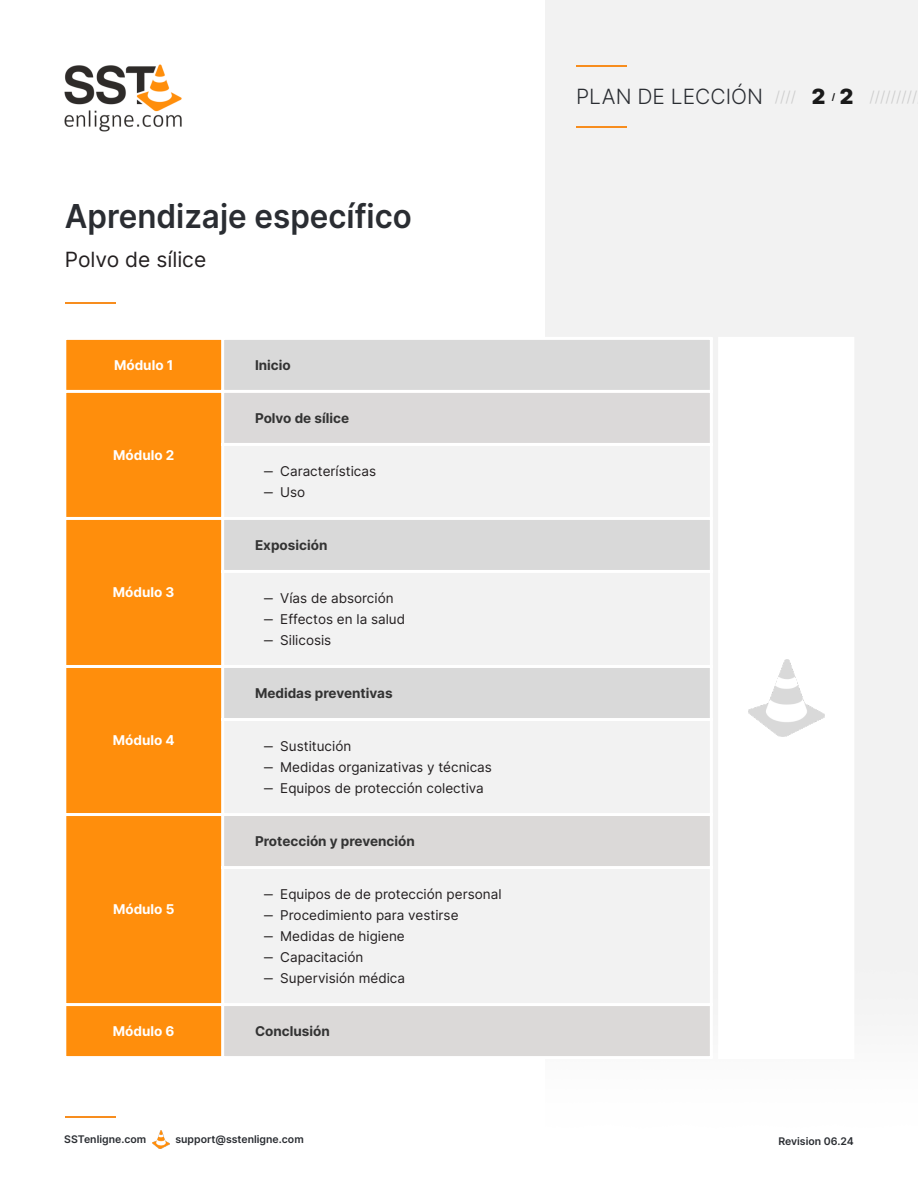
<style>
.page{position:relative;width:918px;height:1188px;background:#fff}
.page>*{position:absolute;margin:0;border:0;box-sizing:border-box;transform-origin:0 0}
.t1{font:600 33px "Inter";color:#2a2d32;scale:.95 1}
.t2{font:300 21px "Inter";color:#2a2d32}
.t3{font:21px "Inter";color:#231f20}
.t4{font:300 15px "Inter";color:#ccc}
.t5{font:13.5px/21px "Inter";color:#231f20}
.t6{font:700 13.5px "Inter";color:#333}
.t7{font:700 13.5px "Inter";color:#fff}
.t8{font:600 10.5px "Inter";color:#2a2d32}
.t9{font:700 9px "Inter";color:#1a1a1a}
.s1{font-size:15px;color:#ccc}
.s2{font-weight:900;color:#1a1a1a}
.s3{font-weight:900;font-size:21px;color:#1a1a1a}
</style>
<div class="page">
<div style="left:545px;top:0;width:373px;height:1016px;background:#f2f2f2"></div>
<hr style="left:576px;top:65px;width:50px;height:1px;background:#f78d1e">
<hr style="left:576px;top:126px;width:50px;height:1px;background:#f78d1e">
<img style="left:64px;top:64px;width:118px;height:68px">
<hr style="left:65px;top:1116px;width:50px;height:1px;background:#f78d1e">
<img style="left:152px;top:1131px;width:18px;height:17px">
<div style="left:718px;top:337px;width:136px;height:722px;background:#fff"></div>
<hr style="left:65px;top:302px;width:50px;height:2px;background:#f78d1e">
<div style="left:65px;top:338px;width:158px;height:720px;background:#ff8e0c"></div>
<div style="left:224px;top:340px;width:486px;height:50px;background:#d9d9d9"></div>
<div style="left:223px;top:391px;width:488px;height:53px;background:#dbd9d9"></div>
<svg style="left:224px;top:446px;width:486px;height:367px;fill:#f2f2f2"></svg>
<svg style="left:224px;top:816px;width:486px;height:240px;fill:#f2f2f2"></svg>
<hr style="left:63px;top:338px;width:3px;height:720px;background:#fff">
<hr style="left:221px;top:338px;width:3px;height:720px;background:#fff">
<hr style="left:710px;top:338px;width:3px;height:720px;background:#fff">
<hr style="left:65px;top:337px;width:646px;height:3px;background:#fff">
<hr style="left:65px;top:390px;width:646px;height:3px;background:#fff">
<hr style="left:223px;top:443px;width:488px;height:3px;background:#fff">
<hr style="left:65px;top:517px;width:646px;height:3px;background:#fff">
<hr style="left:223px;top:570px;width:488px;height:3px;background:#fff">
<hr style="left:65px;top:665px;width:646px;height:3px;background:#fff">
<hr style="left:223px;top:718px;width:488px;height:3px;background:#fff">
<hr style="left:65px;top:813px;width:646px;height:3px;background:#fff">
<hr style="left:223px;top:866px;width:488px;height:3px;background:#fff">
<hr style="left:65px;top:1003px;width:646px;height:3px;background:#fff">
<hr style="left:65px;top:1056px;width:646px;height:3px;background:#fff">
<img style="left:748px;top:659px;width:76px;height:78px">
<h1 class="t1" style="left:65px;top:196px;width:367px">Aprendizaje específico</h1>
<h2 class="t3" style="left:65px;top:247px;width:143px">Polvo de sílice</h2>
<p class="t7" style="left:114px;top:357px;width:61px">Módulo 1</p>
<p class="t6" style="left:255px;top:357px;width:37px">Inicio</p>
<p class="t7" style="left:113px;top:447px;width:63px">Módulo 2</p>
<p class="t7" style="left:113px;top:584px;width:63px">Módulo 3</p>
<p class="t7" style="left:113px;top:732px;width:63px">Módulo 4</p>
<p class="t7" style="left:113px;top:901px;width:63px">Módulo 5</p>
<p class="t6" style="left:255px;top:410px;width:96px">Polvo de sílice</p>
<p class="t5" style="left:264px;top:460px;width:114px">‒ Características ‒ Uso</p>
<p class="t6" style="left:255px;top:537px;width:74px">Exposición</p>
<p class="t5" style="left:264px;top:587px;width:143px">‒ Vías de absorción ‒ Effectos en la salud ‒ Silicosis</p>
<p class="t6" style="left:255px;top:685px;width:139px">Medidas preventivas</p>
<p class="t5" style="left:264px;top:736px;width:229px">‒ Sustitución<br>‒ Medidas organizativas y técnicas ‒ Equipos de protección colectiva</p>
<p class="t6" style="left:255px;top:833px;width:161px">Protección y prevención</p>
<p class="t5" style="left:264px;top:884px;width:239px">‒ Equipos de de protección personal ‒ Procedimiento para vestirse<br>‒ Medidas de higiene<br>‒ Capacitación<br>‒ Supervisión médica</p>
<p class="t7" style="left:113px;top:1023px;width:63px">Módulo 6</p>
<p class="t6" style="left:255px;top:1023px;width:76px">Conclusión</p>
<h2 class="t2" style="left:576px;top:84px;width:251px">PLAN DE LECCIÓN <span class="s1">////</span> <span class="s2">2</span></h2>
<p class="t9" style="left:832px;top:91px;width:5px">/</p>
<p class="t4" style="left:840px;top:88px;width:79px"><span class="s3">2</span> /////////</p>
<p class="t8" style="left:64px;top:1132px;width:83px">SSTenligne.com</p>
<p class="t8" style="left:175px;top:1132px;width:130px">support@sstenligne.com</p>
<p class="t8" style="left:778px;top:1135px;width:77px">Revision 06.24</p>
</div>
